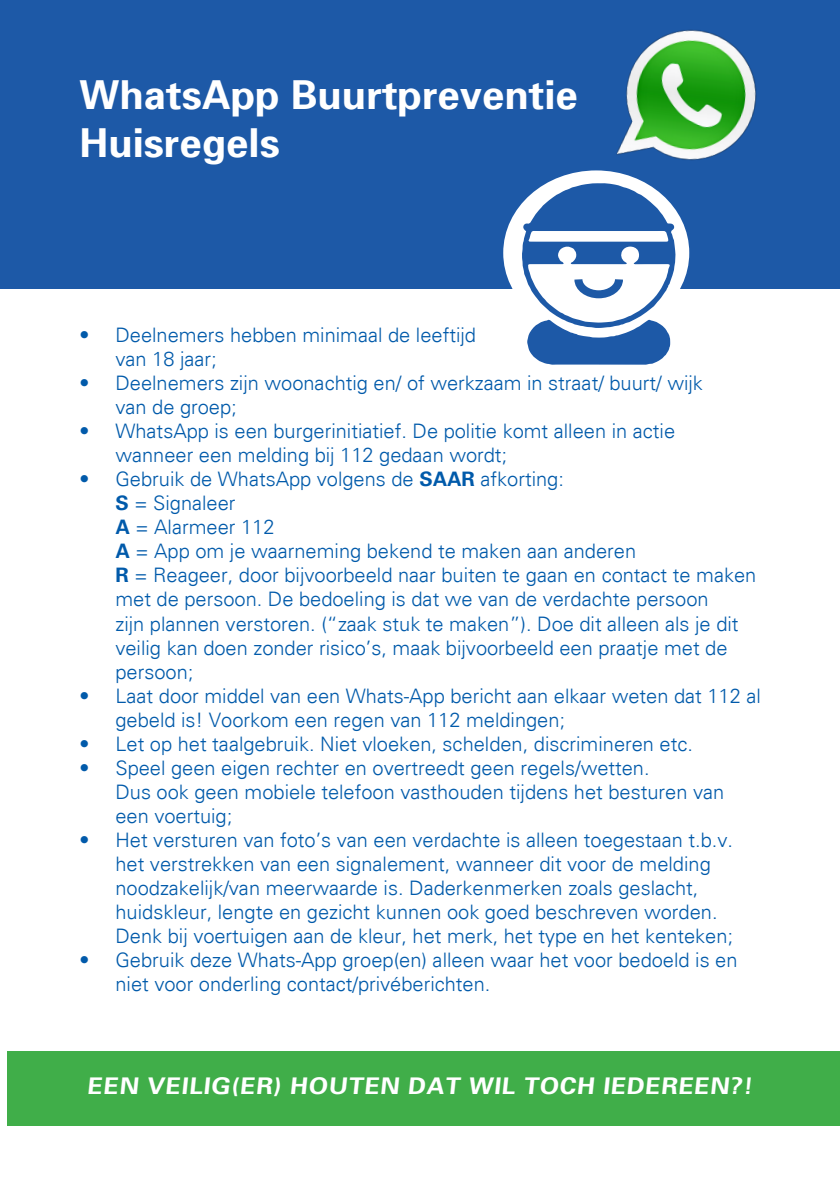
<style>
.page{position:relative;width:840px;height:1191px;background:#fff}
.page>*{position:absolute;margin:0;border:0;box-sizing:border-box;transform-origin:0 0}
.t1{font:700 40px/48px "Univers 65";color:#fff}
.t2{font:700 23px "Univers 65";color:#fff;scale:1.07 1}
.t3{font:300 20px/24px "Univers";color:#015aaa}
.s1{font-family:"Univers 65";font-weight:700}
</style>
<div class="page">
<div style="left:0;top:0;width:839px;height:289px;background:#1d59a7"></div>
<div style="left:503px;top:170px;width:186px;height:165px;background:#fff;border-radius:50%"></div>
<svg style="left:521px;top:183px;width:154px;height:182px"></svg>
<div style="left:8px;top:1051px;width:831px;height:75px;background:#40ae49"></div>
<img style="left:583px;top:29px;width:174px;height:166px">
<p class="t1" style="left:79px;top:69px;width:499px">WhatsApp Buurtpreventie<br>Huisregels</p>
<p class="t3" style="left:115px;top:323px;width:362px;text-indent:-36px">• Deelnemers hebben minimaal de leeftijd van 18 jaar;</p>
<p class="t3" style="left:115px;top:371px;width:588px;text-indent:-36px">• Deelnemers zijn woonachtig en/ of werkzaam in straat/ buurt/ wijk van de groep;</p>
<p class="t3" style="left:115px;top:419px;width:561px;text-indent:-36px">• WhatsApp is een burgerinitiatief. De politie komt alleen in actie wanneer een melding bij 112 gedaan wordt;</p>
<p class="t3" style="left:115px;top:467px;width:642px;text-indent:-36px">• Gebruik de WhatsApp volgens de <span class="s1">SAAR</span> afkorting:<br><span class="s1">S</span> = Signaleer<br><span class="s1">A</span> = Alarmeer 112<br><span class="s1">A</span> = App om je waarneming bekend te maken aan anderen<br><span class="s1">R</span> = Reageer, door bijvoorbeeld naar buiten te gaan en contact te maken met de persoon. De bedoeling is dat we van de verdachte persoon<br>zijn plannen verstoren. (“zaak stuk te maken”). Doe dit alleen als je dit veilig kan doen zonder risico’s, maak bijvoorbeeld een praatje met de persoon;</p>
<p class="t3" style="left:115px;top:683px;width:646px;text-indent:-36px">• Laat door middel van een Whats-App bericht aan elkaar weten dat 112 al gebeld is! Voorkom een regen van 112 meldingen;</p>
<p class="t3" style="left:79px;top:731px;width:614px">• Let op het taalgebruik. Niet vloeken, schelden, discrimineren etc.</p>
<p class="t3" style="left:115px;top:755px;width:610px;text-indent:-36px">• Speel geen eigen rechter en overtreedt geen regels/wetten.<br>Dus ook geen mobiele telefoon vasthouden tijdens het besturen van een voertuig;</p>
<p class="t3" style="left:115px;top:827px;width:618px;text-indent:-36px">• Het versturen van foto’s van een verdachte is alleen toegestaan t.b.v. het verstrekken van een signalement, wanneer dit voor de melding noodzakelijk/van meerwaarde is. Daderkenmerken zoals geslacht, huidskleur, lengte en gezicht kunnen ook goed beschreven worden.<br>Denk bij voertuigen aan de kleur, het merk, het type en het kenteken;</p>
<p class="t3" style="left:115px;top:947px;width:623px;text-indent:-36px">• Gebruik deze Whats-App groep(en) alleen waar het voor bedoeld is en niet voor onderling contact/privéberichten.</p>
<p class="t2" style="left:87px;top:1071px;width:625px">EEN VEILIG(ER) HOUTEN DAT WIL TOCH IEDEREEN?!</p>
</div>
